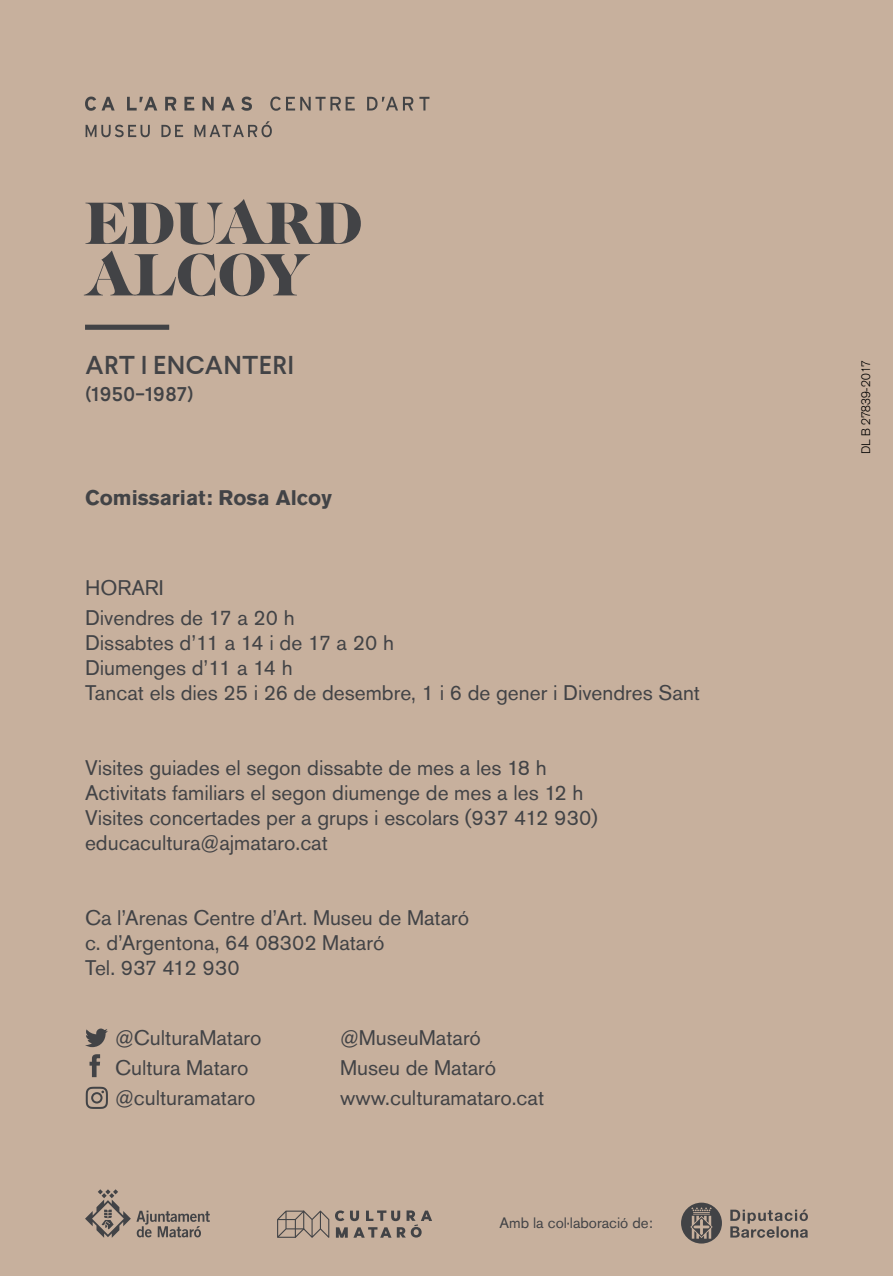
<style>
.page{position:relative;width:893px;height:1276px;background:#c7b09d}
.page>*{position:absolute;margin:0;border:0;box-sizing:border-box;transform-origin:0 0}
.t1{font:61.8px/51.6px "Caslon Becker Graphique";color:#424346}
.t2{font:500 25.8px "Larsseit";letter-spacing:.02em;color:#424346}
.t3{font:25.8px "Larsseit";color:#424346}
.t4{font:21px/24.9px "Akzidenz Grotesk BQ";color:#424346}
.t5{font:700 21px "Akzidenz Grotesk BQ";color:#424346}
.t6{font:15px "Akzidenz Grotesk BQ";color:#424346}
.t7{font:300 12px "Akzidenz Grotesk";color:#000}
</style>
<div class="page">
<svg style="left:86px;top:1086px;width:22px;height:23px"></svg>
<svg style="left:85px;top:1028px;width:23px;height:19px"></svg>
<svg style="left:90px;top:1054px;width:10px;height:23px"></svg>
<div style="left:85px;top:325px;width:84px;height:5px;background:#424346"></div>
<svg style="left:85px;top:97px;width:11px;height:14px"></svg>
<svg style="left:102px;top:97px;width:13px;height:13px"></svg>
<svg style="left:127px;top:97px;width:30px;height:13px"></svg>
<svg style="left:165px;top:97px;width:11px;height:13px"></svg>
<svg style="left:184px;top:97px;width:10px;height:13px"></svg>
<svg style="left:203px;top:97px;width:11px;height:13px"></svg>
<svg style="left:221px;top:97px;width:14px;height:13px"></svg>
<svg style="left:241px;top:97px;width:11px;height:14px"></svg>
<svg style="left:270px;top:97px;width:85px;height:14px"></svg>
<svg style="left:367px;top:97px;width:46px;height:13px"></svg>
<svg style="left:419px;top:97px;width:10px;height:13px"></svg>
<svg style="left:86px;top:125px;width:64px;height:12px"></svg>
<svg style="left:161px;top:125px;width:22px;height:12px"></svg>
<svg style="left:194px;top:121px;width:78px;height:16px"></svg>
<svg style="left:85px;top:1189px;width:125px;height:48px"></svg>
<svg style="left:277px;top:1210px;width:52px;height:27px"></svg>
<svg style="left:335px;top:1210px;width:97px;height:27px"></svg>
<svg style="left:681px;top:1202px;width:41px;height:41px"></svg>
<svg style="left:730px;top:1209px;width:78px;height:28px"></svg>
<h1 class="t1" style="left:85px;top:197px;width:279px">EDUARD<br>ALCOY</h1>
<p class="t2" style="left:86px;top:350px;width:210px">ART I ENCANTERI</p>
<p class="t3" style="left:85px;top:375px;width:110px">(1950-1987)</p>
<p class="t5" style="left:85px;top:486px;width:248px">Comissariat: Rosa Alcoy</p>
<p class="t4" style="left:85px;top:573px;width:211px;line-height:30px">HORARI<br>Divendres de 17 a 20 h</p>
<p class="t4" style="left:85px;top:630px;width:616px">Dissabtes d’11 a 14 i de 17 a 20 h<br>Diumenges d’11 a 14 h<br>Tancat els dies 25 i 26 de desembre, 1 i 6 de gener i Divendres Sant</p>
<p class="t4" style="left:85px;top:755px;width:514px">Visites guiades el segon dissabte de mes a les 18 h Activitats familiars el segon diumenge de mes a les 12 h Visites concertades per a grups i escolars (937 412 930) educacultura@ajmataro.cat</p>
<p class="t4" style="left:85px;top:905px;width:386px">Ca l’Arenas Centre d’Art. Museu de Mataró c. d’Argentona, 64 08302 Mataró<br>Tel. 937 412 930</p>
<p class="t4" style="left:115px;top:1025px;width:148px">@CulturaMataro</p>
<p class="t4" style="left:340px;top:1025px;width:142px">@MuseuMataró</p>
<p class="t4" style="left:115px;top:1055px;width:135px">Cultura Mataro</p>
<p class="t4" style="left:340px;top:1055px;width:158px">Museu de Mataró</p>
<p class="t4" style="left:115px;top:1085px;width:142px">@culturamataro</p>
<p class="t4" style="left:340px;top:1085px;width:206px">www.culturamataro.cat</p>
<p class="t6" style="left:499px;top:1214px;width:155px">Amb la col·laboració de:</p>
<p class="t7" style="left:858px;top:454px;width:95px;rotate:-90deg">DL B 27839-2017</p>
</div>
